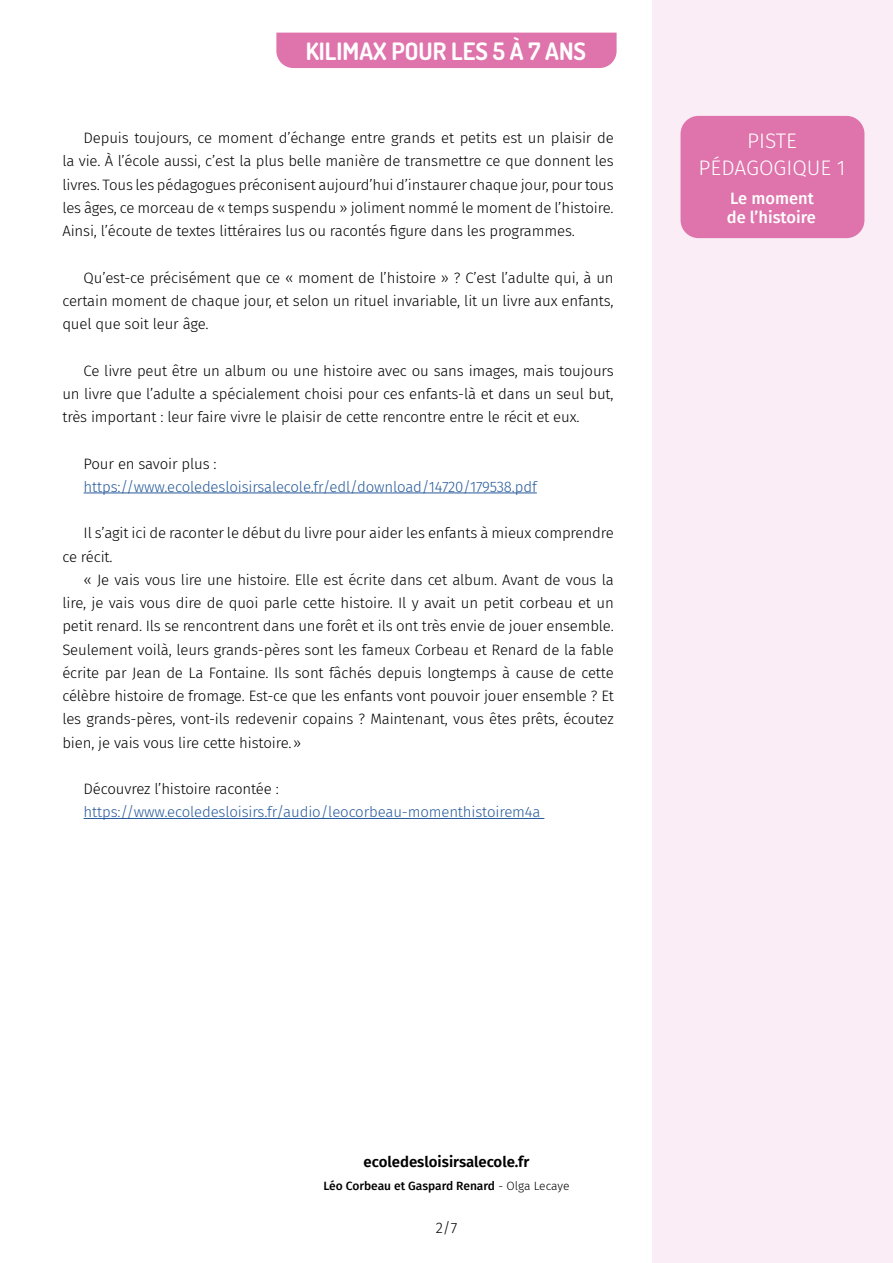
<style>
.page{position:relative;width:893px;height:1263px;background:#fff}
.page>*{position:absolute;margin:0;border:0;box-sizing:border-box;transform-origin:0 0}
.t1{font:700 24px "Dosis";color:#fff}
.t2{font:300 21px/27px "Fira Sans";color:#fff;text-align:center}
.t3{font:500 16.5px/19.8px "Fira Sans";color:#fff}
.t4{font:300 15px/23.2px "Fira Sans";letter-spacing:-.01em;color:#000;text-align:justify}
.t5{font:300 15px "Fira Sans";letter-spacing:-.01em;color:#275b9b}
.t6{font:600 15px "Fira Sans";color:#000}
.t7{font:500 12px "Fira Sans";color:#000}
.s1{font-weight:300}
</style>
<div class="page">
<div style="left:652px;top:0;width:241px;height:1263px;background:#faedf6"></div>
<div style="left:276px;top:33px;width:341px;height:35px;background:#df73ab"></div>
<hr style="left:84px;top:493px;width:453px;height:1px;background:#275b9b">
<hr style="left:84px;top:818px;width:460px;height:1px;background:#275b9b">
<div style="left:680px;top:116px;width:184px;height:122px;background:#df73ab;border-radius:18px"></div>
<h1 class="t1" style="left:306px;top:35px;width:282px">KILIMAX POUR LES 5 À 7 ANS</h1>
<p class="t4" style="left:62px;top:126px;width:553px;text-indent:21px">Depuis toujours, ce moment d’échange entre grands et petits est un plaisir de la vie. À l’école aussi, c’est la plus belle manière de transmettre ce que donnent les livres. Tous les pédagogues préconisent aujourd’hui d’instaurer chaque jour, pour tous les âges, ce morceau de « temps suspendu » joliment nommé le moment de l’histoire.<br>Ainsi, l’écoute de textes littéraires lus ou racontés figure dans les programmes.</p>
<p class="t4" style="left:62px;top:266px;width:553px;text-indent:21px">Qu’est-ce précisément que ce « moment de l’histoire » ? C’est l’adulte qui, à un certain moment de chaque jour, et selon un rituel invariable, lit un livre aux enfants, quel que soit leur âge.</p>
<p class="t4" style="left:62px;top:359px;width:553px;text-indent:21px">Ce livre peut être un album ou une histoire avec ou sans images, mais toujours un livre que l’adulte a spécialement choisi pour ces enfants-là et dans un seul but, très important : leur faire vivre le plaisir de cette rencontre entre le récit et eux.</p>
<p class="t4" style="left:84px;top:452px;width:135px">Pour en savoir plus :</p>
<p class="t5" style="left:84px;top:476px;width:455px">https://www.ecoledesloisirsalecole.fr/edl/download/14720/179538.pdf</p>
<p class="t4" style="left:62px;top:521px;width:553px;text-indent:21px">Il s’agit ici de raconter le début du livre pour aider les enfants à mieux comprendre ce récit.</p>
<p class="t4" style="left:62px;top:568px;width:553px;text-indent:21px">« Je vais vous lire une histoire. Elle est écrite dans cet album. Avant de vous la lire, je vais vous dire de quoi parle cette histoire. Il y avait un petit corbeau et un petit renard. Ils se rencontrent dans une forêt et ils ont très envie de jouer ensemble.<br>Seulement voilà, leurs grands-pères sont les fameux Corbeau et Renard de la fable écrite par Jean de La Fontaine. Ils sont fâchés depuis longtemps à cause de cette célèbre histoire de fromage. Est-ce que les enfants vont pouvoir jouer ensemble ? Et les grands-pères, vont-ils redevenir copains ? Maintenant, vous êtes prêts, écoutez bien, je vais vous lire cette histoire.»</p>
<p class="t4" style="left:84px;top:777px;width:197px">Découvrez l’histoire racontée :</p>
<p class="t5" style="left:84px;top:801px;width:458px">https://www.ecoledesloisirs.fr/audio/leocorbeau-momenthistoirem4a</p>
<h2 class="t2" style="left:699px;top:127px;width:148px">PISTE<br>PÉDAGOGIQUE 1</h2>
<p class="t3" style="left:727px;top:187px;width:90px">Le moment de l’histoire</p>
<p class="t6" style="left:364px;top:1149px;width:167px">ecoledesloisirsalecole.fr</p>
<p class="t7" style="left:323px;top:1176px;width:248px">Léo Corbeau et Gaspard Renard <span class="s1">- Olga Lecaye</span></p>
<p class="t4" style="left:436px;top:1216px;width:23px">2/7</p>
</div>
